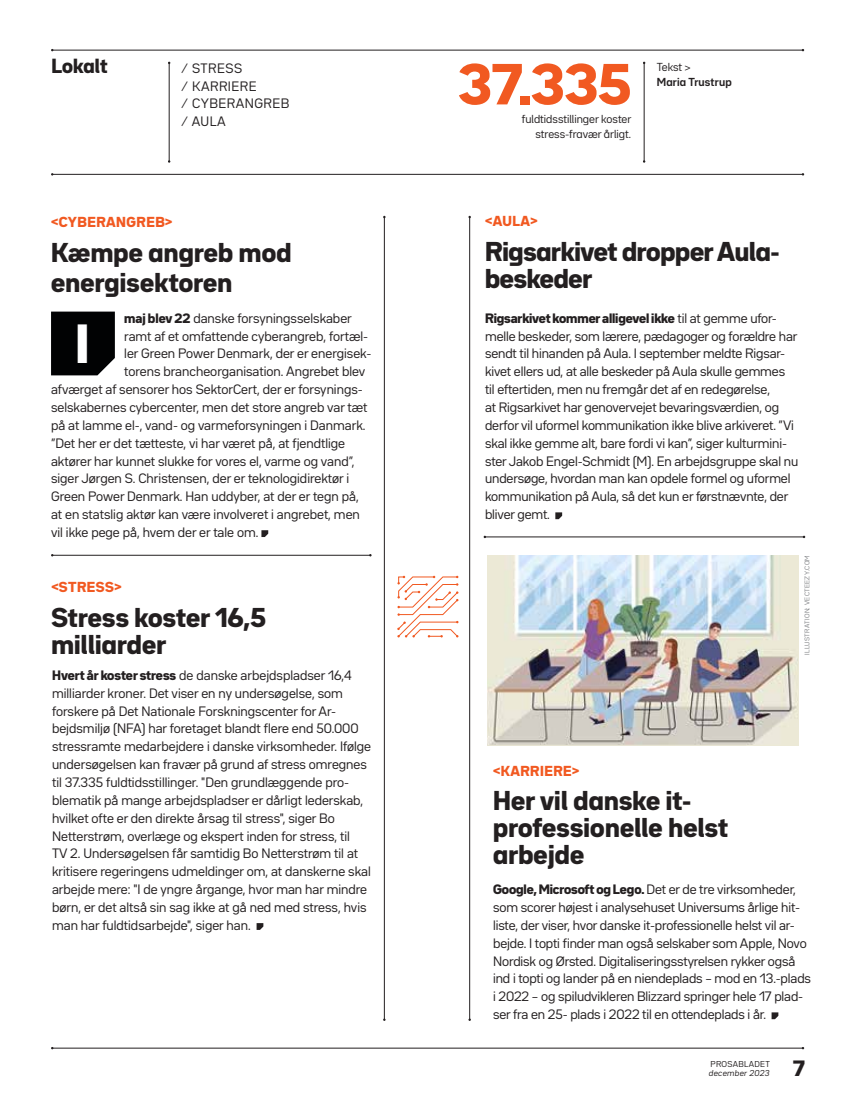
<style>
.page{position:relative;width:851px;height:1106px;background:#fff}
.page>*{position:absolute;margin:0;border:0;box-sizing:border-box;transform-origin:0 0}
.t1{font:900 50.85px "Bw Seido Raw";color:#f15921}
.t2{font:900 48.45px "Bw Seido Raw";color:#fff}
.t3{font:900 24px/27px "Bw Seido Raw";letter-spacing:.01em;color:#231f20}
.t4{font:900 24px/27px "Bw Seido Raw";letter-spacing:-.01em;color:#231f20}
.t5{font:900 19.5px "Bw Seido Raw";color:#231f20}
.t6{font:900 18px "Bw Seido Raw";color:#231f20}
.t7{font:900 12.75px "Bw Seido Raw";letter-spacing:.04em;color:#f15921}
.t8{font:12px/17.9px "Bw Seido Raw";letter-spacing:-.005em;color:#231f20}
.t9{font:12px/17.9px "Bw Seido Raw";letter-spacing:.04em;color:#231f20}
.t10{font:10.2px/15.1px "Bw Seido Raw";color:#231f20;text-align:right}
.t11{font:700 10.2px "Bw Seido Raw";letter-spacing:.02em;color:#231f20}
.t12{font:italic 7.5px "Bw Seido Raw";letter-spacing:.04em;color:#231f20}
.t13{font:7.5px "Bw Seido Raw";letter-spacing:.04em;color:#231f20}
.t14{font:6px "Bw Seido Raw";letter-spacing:.06em;color:#808285}
.s1{font-weight:900}
</style>
<div class="page">
<hr style="left:52px;top:1047px;width:750px;height:1px;background:#231f20">
<hr style="left:169px;top:63px;width:1px;height:98px;background:#231f20">
<hr style="left:643px;top:63px;width:1px;height:98px;background:#231f20">
<svg style="left:397px;top:576px;width:61px;height:61px"></svg>
<svg style="left:256px;top:923px;width:7px;height:7px"></svg>
<hr style="left:52px;top:555px;width:318px;height:1px;background:#231f20">
<svg style="left:261px;top:530px;width:7px;height:7px"></svg>
<hr style="left:384px;top:217px;width:1px;height:802px;background:#231f20">
<hr style="left:469px;top:217px;width:1px;height:802px;background:#231f20">
<svg style="left:771px;top:1012px;width:7px;height:7px"></svg>
<svg style="left:51px;top:311px;width:64px;height:64px;background:#0c0d0e"></svg>
<hr style="left:485px;top:536px;width:318px;height:1px;background:#231f20">
<svg style="left:555px;top:512px;width:7px;height:7px"></svg>
<img style="left:487px;top:555px;width:311px;height:190px">
<hr style="left:52px;top:50px;width:750px;height:1px;background:#231f20">
<hr style="left:52px;top:174px;width:750px;height:1px;background:#231f20">
<h3 class="t6" style="left:51px;top:53px;width:58px">Lokalt</h3>
<p class="t10" style="left:656px;top:59px;width:35px">Tekst &gt;</p>
<p class="t11" style="left:656px;top:75px;width:76px">Maria Trustrup</p>
<p class="t9" style="left:184px;top:59px;width:107px">⁄ STRESS<br>⁄ KARRIERE<br>⁄ CYBERANGREB ⁄ AULA</p>
<h1 class="t1" style="left:458px;top:50px;width:174px">37.335</h1>
<p class="t10" style="left:522px;top:111px;width:111px">fuldtidsstillinger koster stress-fravær årligt.</p>
<p class="t7" style="left:51px;top:213px;width:123px">&lt;CYBERANGREB&gt;</p>
<h3 class="t3" style="left:51px;top:237px;width:242px;line-height:30px">Kæmpe angreb mod energisektoren</h3>
<p class="t7" style="left:485px;top:212px;width:54px">&lt;AULA&gt;</p>
<h3 class="t4" style="left:485px;top:238px;width:296px">Rigsarkivet dropper Aula&shy;beskeder</h3>
<p class="t8" style="left:124px;top:309px;width:229px"><span class="s1">maj blev 22</span> danske forsyningsselskaber</p>
<p class="t8" style="left:124px;top:327px;width:245px">ramt af et omfattende cyberangreb, fortæl-</p>
<p class="t8" style="left:124px;top:345px;width:249px">ler Green Power Denmark, der er energisek-</p>
<p class="t8" style="left:124px;top:362px;width:242px">torens brancheorganisation. Angrebet blev</p>
<p class="t8" style="left:51px;top:380px;width:313px">afværget af sensorer hos SektorCert, der er forsynings-</p>
<p class="t8" style="left:51px;top:398px;width:318px">selskabernes cybercenter, men det store angreb var tæt</p>
<p class="t8" style="left:51px;top:416px;width:316px">på at lamme el-, vand- og varmeforsyningen i Danmark.</p>
<p class="t8" style="left:51px;top:434px;width:295px">”Det her er det tætteste, vi har været på, at fjendtlige</p>
<p class="t8" style="left:51px;top:452px;width:305px">aktører har kunnet slukke for vores el, varme og vand”,</p>
<p class="t8" style="left:51px;top:469px;width:299px">siger Jørgen S. Christensen, der er teknologidirektør i</p>
<p class="t8" style="left:51px;top:487px;width:309px">Green Power Denmark. Han uddyber, at der er tegn på,</p>
<p class="t8" style="left:51px;top:505px;width:310px">at en statslig aktør kan være involveret i angrebet, men</p>
<p class="t8" style="left:51px;top:523px;width:209px">vil ikke pege på, hvem der er tale om.</p>
<h2 class="t2" style="left:75px;top:311px;width:16px">I</h2>
<p class="t8" style="left:485px;top:309px;width:314px"><span class="s1">Rigsarkivet kommer alligevel ikke</span> til at gemme ufor&shy;melle beskeder, som lærere, pædagoger og forældre har sendt til hinanden på Aula. I september meldte Rigsar&shy;kivet ellers ud, at alle beskeder på Aula skulle gemmes<br>til eftertiden, men nu fremgår det af en redegørelse,<br>at Rigsarkivet har genovervejet bevaringsværdien, og derfor vil uformel kommunikation ikke blive arkiveret. ”Vi skal ikke gemme alt, bare fordi vi kan”, siger kulturmini&shy;ster Jakob Engel-Schmidt (M). En arbejdsgruppe skal nu undersøge, hvordan man kan opdele formel og uformel kommunikation på Aula, så det kun er førstnævnte, der bliver gemt.</p>
<p class="t7" style="left:51px;top:578px;width:72px">&lt;STRESS&gt;</p>
<h3 class="t3" style="left:51px;top:603px;width:216px">Stress koster 16,5 milliarder</h3>
<p class="t8" style="left:52px;top:666px;width:320px"><span class="s1">Hvert år koster stress</span> de danske arbejdspladser 16,4 milliarder kroner. Det viser en ny undersøgelse, som forskere på Det Nationale Forskningscenter for Ar&shy;bejdsmiljø (NFA) har foretaget blandt flere end 50.000 stressramte medarbejdere i danske virksomheder. Ifølge undersøgelsen kan fravær på grund af stress omregnes til 37.335 fuldtidsstillinger. "Den grundlæggende pro&shy;blematik på mange arbejdspladser er dårligt lederskab, hvilket ofte er den direkte årsag til stress", siger Bo Netterstrøm, overlæge og ekspert inden for stress, til<br>TV 2. Undersøgelsen får samtidig Bo Netterstrøm til at kritisere regeringens udmeldinger om, at danskerne skal arbejde mere: "I de yngre årgange, hvor man har mindre børn, er det altså sin sag ikke at gå ned med stress, hvis man har fuldtidsarbejde", siger han.</p>
<p class="t7" style="left:493px;top:762px;width:88px">&lt;KARRIERE&gt;</p>
<h3 class="t3" style="left:493px;top:786px;width:236px">Her vil danske it&shy;professionelle helst arbejde</h3>
<p class="t14" style="left:803px;top:655px;width:101px;rotate:-90deg">ILLUSTRATION: VECTEEZY.COM</p>
<p class="t8" style="left:493px;top:880px;width:319px"><span class="s1">Google, Microsoft og Lego.</span> Det er de tre virksomheder, som scorer højest i analysehuset Universums årlige hit&shy;liste, der viser, hvor danske it-professionelle helst vil ar&shy;bejde. I topti finder man også selskaber som Apple, Novo Nordisk og Ørsted. Digitaliseringsstyrelsen rykker også ind i topti og lander på en niendeplads – mod en 13.-plads i 2022 – og spiludvikleren Blizzard springer hele 17 plad&shy;ser fra en 25- plads i 2022 til en ottendeplads i år.</p>
<p class="t13" style="left:710px;top:1058px;width:61px">PROSABLADET</p>
<p class="t12" style="left:708px;top:1067px;width:62px">december 2023</p>
<h3 class="t5" style="left:792px;top:1054px;width:13px">7</h3>
</div>
